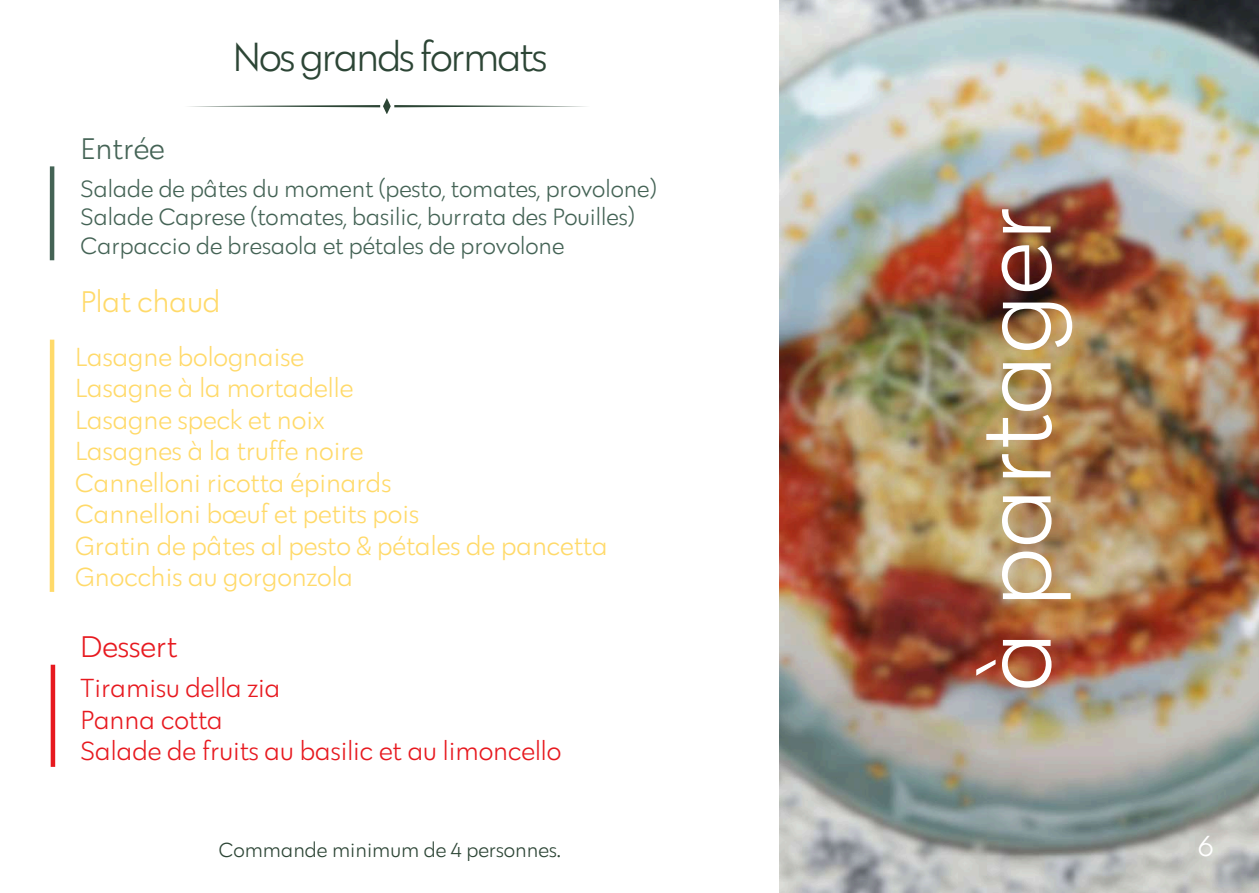
<style>
.page{position:relative;width:1259px;height:893px;background:#fff}
.page>*{position:absolute;margin:0;border:0;box-sizing:border-box;transform-origin:0 0}
.t1{font:300 105px "Klik";color:#fff}
.t2{font:300 42px "Klik";letter-spacing:-.05em;color:#2c4535}
.t3{font:300 30.75px "Klik";color:#ffda6a}
.t4{font:300 30.75px "Klik";color:#e7191f}
.t5{font:300 30.75px "Klik";color:#446355}
.t6{font:300 30px "Klik";color:#fff}
.t7{font:300 27px/31.5px "Klik";color:#ffda6a}
.t8{font:300 27px/31.5px "Klik";color:#e7191f}
.t9{font:300 24.3px/28.2px "Klik";color:#446355}
.t10{font:300 21px "Klik";color:#2c4535}
</style>
<div class="page">
<img style="left:780px;top:0;width:479px;height:892px">
<svg style="left:189px;top:98px;width:397px;height:16px"></svg>
<hr style="left:50px;top:166px;width:4px;height:94px;background:#446355">
<hr style="left:50px;top:339px;width:4px;height:252px;background:#ffda6a">
<hr style="left:51px;top:664px;width:4px;height:102px;background:#e7191f">
<p class="t5" style="left:81px;top:129px;width:86px">Entrée</p>
<h2 class="t2" style="left:232px;top:31px;width:316px">Nos grands formats</h2>
<p class="t9" style="left:81px;top:174px;width:578px">Salade de pâtes du moment (pesto, tomates, provolone)<br>Salade Caprese (tomates, basilic, burrata des Pouilles)<br>Carpaccio de bresaola et pétales de provolone</p>
<p class="t3" style="left:81px;top:282px;width:141px">Plat chaud</p>
<p class="t7" style="left:75px;top:340px;width:534px">Lasagne bolognaise<br>Lasagne à la mortadelle<br>Lasagne speck et noix<br>Lasagnes à la truffe noire<br>Cannelloni ricotta épinards<br>Cannelloni bœuf et petits pois<br>Gratin de pâtes al pesto &amp; pétales de pancetta<br>Gnocchis au gorgonzola</p>
<p class="t4" style="left:80px;top:627px;width:98px">Dessert</p>
<p class="t8" style="left:81px;top:671px;width:482px">Tiramisu della zia<br>Panna cotta<br>Salade de fruits au basilic et au limoncello</p>
<h1 class="t1" style="left:949px;top:691px;width:487px;rotate:-90deg">à partager</h1>
<p class="t10" style="left:219px;top:836px;width:343px">Commande minimum de 4 personnes.</p>
<p class="t6" style="left:1198px;top:826px;width:17px">6</p>
</div>
